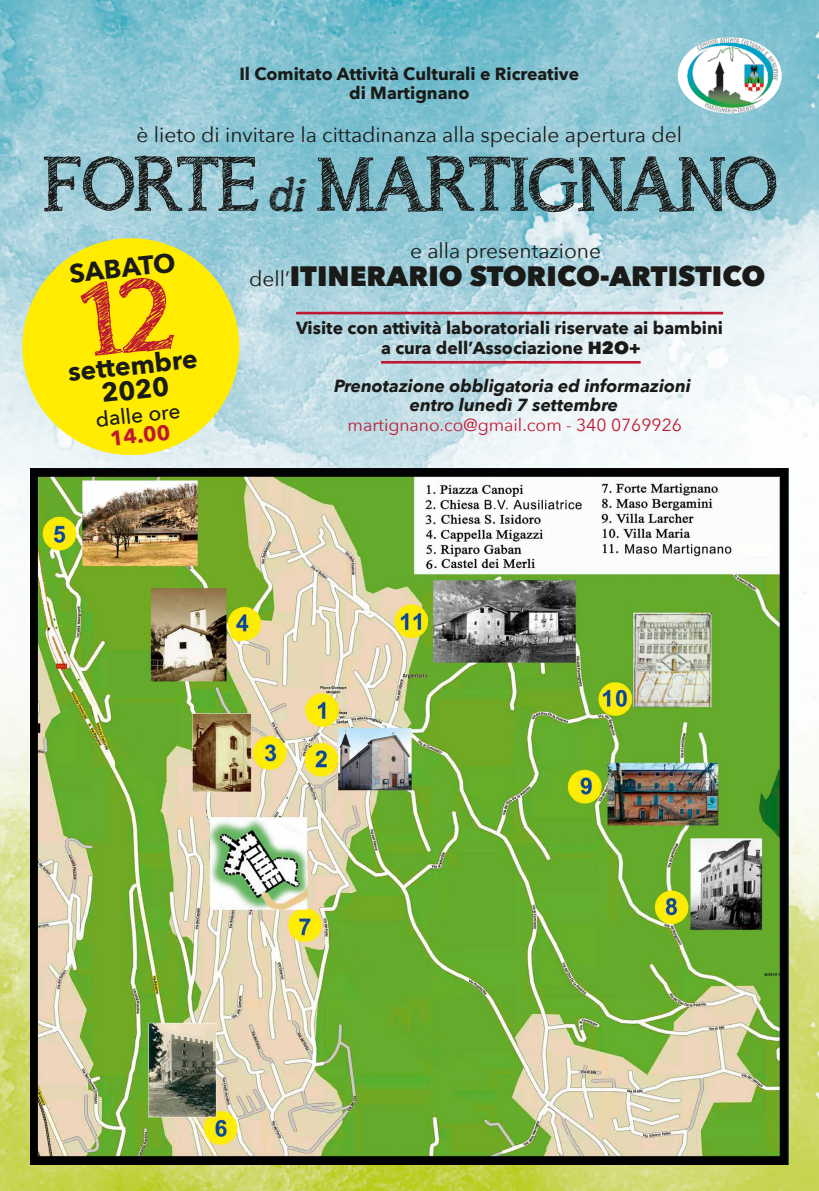
<style>
.page{position:relative;width:819px;height:1191px;background:#fff}
.page>*{position:absolute;margin:0;border:0;box-sizing:border-box;transform-origin:0 0}
.t1{font:75.25px "asongforjennifer";letter-spacing:-.01em;color:#1a1a18}
.t2{font:800 28px "Avenir Next";color:#1a1a18}
.t3{font:700 26.25px "Avenir Next";color:#1a1a18}
.t4{font:21px "Avenir Next";color:#1a1a18}
.t5{font:500 21px "Avenir Next";color:#1a1a18}
.t6{font:700 21px "Avenir Next";color:#be1932}
.t7{font:700 17.5px/19.2px "Avenir Next";color:#1a1a18;text-align:center}
.t8{font:italic 700 17.5px/19.2px "Avenir Next";color:#1a1a18;text-align:center}
.t9{font:17.5px "Avenir Next";color:#be1932}
.s1{font-style:italic;font-size:48.12px}
.s2{font-weight:400;font-size:21px}
.s3{font-weight:800}
</style>
<div class="page">
<img style="left:0;top:808px;width:819px;height:383px">
<img style="left:0;top:0;width:819px;height:808px">
<img style="left:30px;top:469px;width:758px;height:695px">
<svg style="left:677px;top:37px;width:104px;height:76px"></svg>
<img style="left:687px;top:38px;width:90px;height:74px">
<hr style="left:296px;top:312px;width:427px;height:2px;background:#be1932">
<hr style="left:381px;top:361px;width:259px;height:2px;background:#be1932">
<svg style="left:17px;top:232px;width:228px;height:229px;background:#e9e74e"></svg>
<div style="left:79px;top:275px;width:96px;height:81px;background:#ffec00"></div>
<p class="t7" style="left:239px;top:63px;width:341px">Il Comitato Attività Culturali e Ricreative di Martignano</p>
<p class="t4" style="left:137px;top:117px;width:547px">è lieto di invitare la cittadinanza alla speciale apertura del</p>
<h1 class="t1" style="left:41px;top:139px;width:737px">FORTE <span class="s1">di</span>MARTIGNANO</h1>
<p class="t4" style="left:410px;top:233px;width:193px">e alla presentazione</p>
<h2 class="t2" style="left:249px;top:259px;width:517px"><span class="s2">dell’</span>ITINERARIO STORICO-ARTISTICO</h2>
<p class="t7" style="left:296px;top:318px;width:428px">Visite con attività laboratoriali riservate ai bambini a cura dell’Associazione <span class="s3">H2O+</span></p>
<p class="t8" style="left:334px;top:376px;width:358px">Prenotazione obbligatoria ed informazioni entro lunedì 7 settembre</p>
<p class="t9" style="left:347px;top:410px;width:336px">martignano.co@gmail.com - 340 0769926</p>
<h3 class="t3" style="left:67px;top:251px;width:108px;rotate:-6deg">SABATO</h3>
<h3 class="t3" style="left:66px;top:349px;width:131px;rotate:-6deg">settembre</h3>
<h3 class="t3" style="left:99px;top:370px;width:69px;rotate:-6deg">2020</h3>
<p class="t5" style="left:94px;top:402px;width:86px;rotate:-6deg">dalle ore</p>
<p class="t6" style="left:108px;top:420px;width:62px;rotate:-6deg">14.00</p>
</div>
